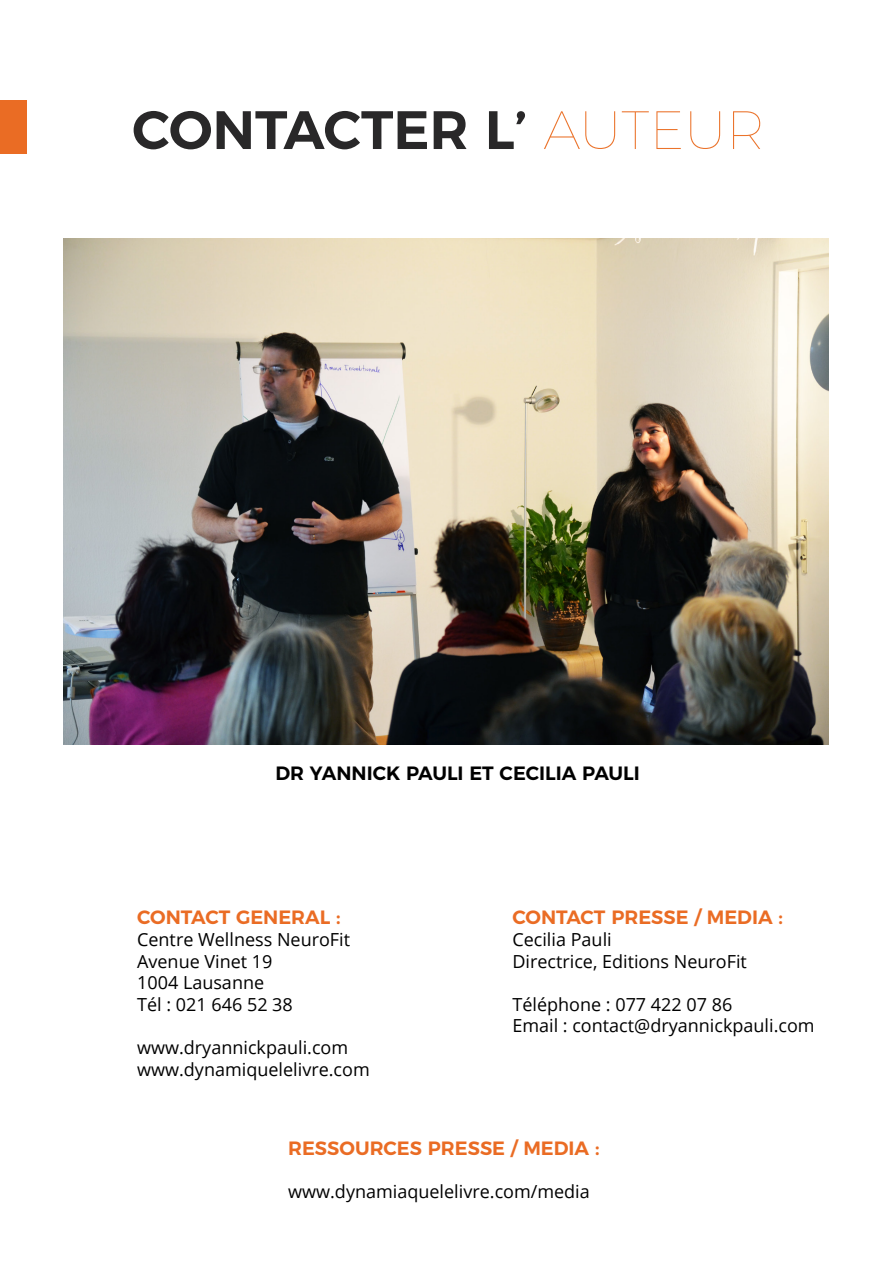
<style>
.page{position:relative;width:893px;height:1263px;background:#fff}
.page>*{position:absolute;margin:0;border:0;box-sizing:border-box;transform-origin:0 0}
.t1{font:600 54px "Montserrat";color:#292829}
.t2{font:600 19.2px "Montserrat";color:#ea6c24}
.t3{font:600 19.2px "Montserrat";color:#000}
.t4{font:18px/21.6px "Open Sans";color:#000}
.s1{font-weight:100;color:#eb732b}
</style>
<div class="page">
<div style="left:0;top:100px;width:27px;height:53px;background:#ea6c24"></div>
<img style="left:64px;top:238px;width:764px;height:506px">
<h1 class="t1" style="left:132px;top:86px;width:634px">CONTACTER L’ <span class="s1">AUTEUR</span></h1>
<p class="t3" style="left:275px;top:757px;width:366px">DR YANNICK PAULI ET CECILIA PAULI</p>
<p class="t2" style="left:137px;top:902px;width:205px">CONTACT GENERAL :</p>
<p class="t4" style="left:137px;top:928px;width:214px">Centre Wellness NeuroFit<br>Avenue Vinet 19<br>1004 Lausanne<br>Tél : 021 646 52 38</p>
<p class="t4" style="left:137px;top:1036px;width:234px">www.dryannickpauli.com www.dynamiquelelivre.com</p>
<p class="t2" style="left:512px;top:902px;width:272px">CONTACT PRESSE / MEDIA :</p>
<p class="t4" style="left:512px;top:928px;width:236px">Cecilia Pauli<br>Directrice, Editions NeuroFit</p>
<p class="t4" style="left:512px;top:993px;width:304px">Téléphone : 077 422 07 86<br>Email : contact@dryannickpauli.com</p>
<p class="t2" style="left:288px;top:1133px;width:313px">RESSOURCES PRESSE / MEDIA :</p>
<p class="t4" style="left:288px;top:1180px;width:303px">www.dynamiaquelelivre.com/media</p>
</div>
